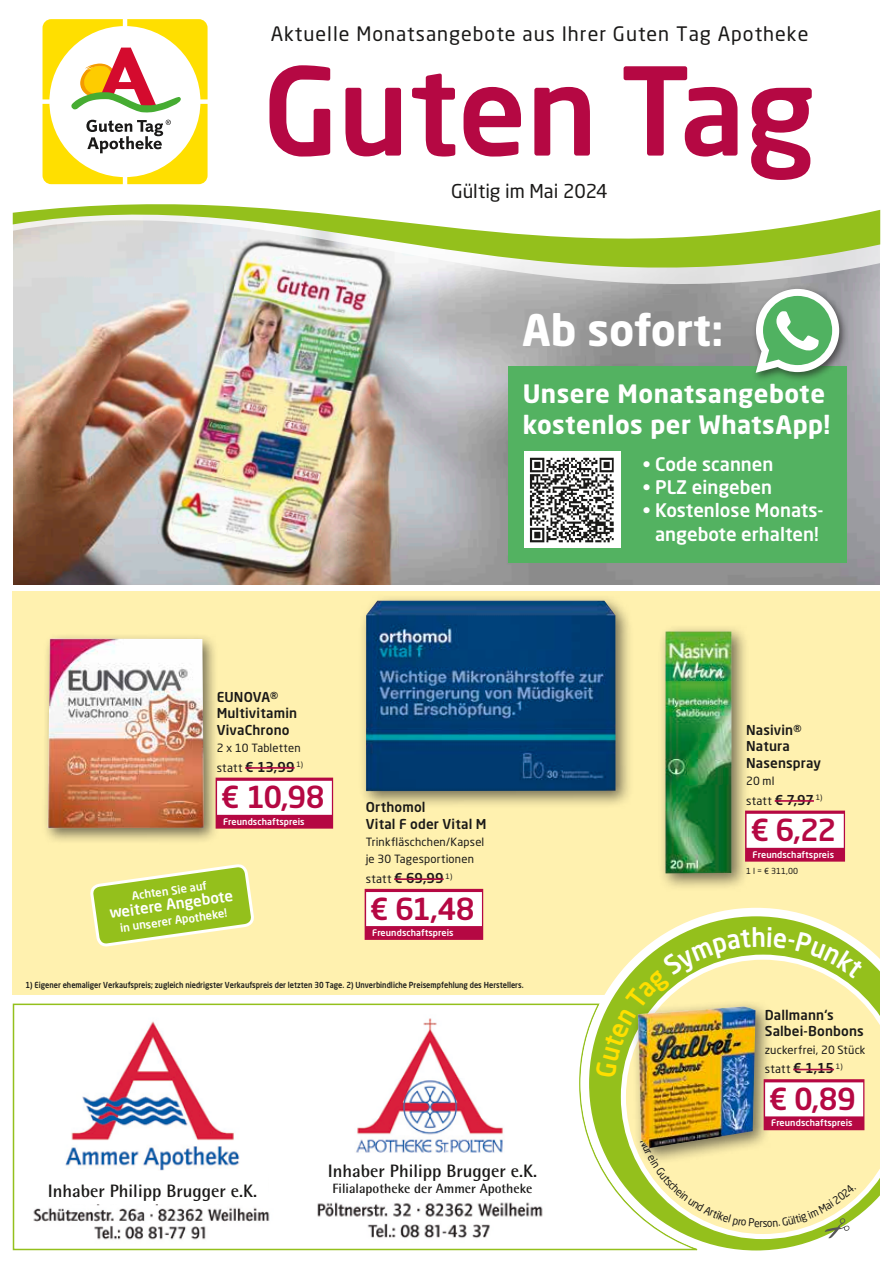
<style>
.page{position:relative;width:893px;height:1263px;background:#fff}
.page>*{position:absolute;margin:0;border:0;box-sizing:border-box;transform-origin:0 0}
.t1{font:500 120.15px "Neo Sans Pro";letter-spacing:-.005em;color:#b50843}
.t2{font:700 42.9px "Neo Sans Pro";color:#fff}
._04_Angebotspreis{font:500 30px "Neo Sans Pro";letter-spacing:-.04em;color:#b50843}
.t3{font:700 25.05px/31.3px "Neo Sans Pro";letter-spacing:.02em;color:#fff}
.t4{font:19.65px "Neo Sans Pro";letter-spacing:.05em;color:#1a1918}
.t5{font:18.9px "Neo Sans Pro";color:#1a1918}
.t6{font:500 18.45px/23.1px "Neo Sans Pro";color:#fff;text-align:center}
.t7{font:700 18px "Rotis Semi Sans";color:#1a1918}
.t8{font:500 15px "Neo Sans Pro";color:#fff}
._01_Artikel{font:500 13.5px/16.5px "Neo Sans Pro";letter-spacing:.01em;color:#1a1918}
.t9{font:700 13.5px "Rotis Semi Sans";color:#1a1918}
._03_statt_Preis{font:500 13.5px "Neo Sans Pro";letter-spacing:.005em;color:#1a1918}
._03_statt_Preis-2{font:11.55px "Neo Sans Pro";letter-spacing:.025em;color:#1a1918}
._02_Text{font:11.25px "Neo Sans Pro";letter-spacing:.015em;color:#1a1918}
.t10{font:500 11.25px "Neo Sans Pro";color:#fff}
._07_T_Wirberaten{font:500 9px "Neo Sans Pro";letter-spacing:.01em;color:#fff}
.t11{font:500 8.25px "Neo Sans Pro";color:#1d1d1b;scale:.9 1}
._05_Grundpreis{font:8.25px "Neo Sans Pro";color:#1a1918}
.s1{font-weight:400;font-size:11.55px}
.s2{font-weight:500;font-size:13.5px}
</style>
<div class="page">
<img style="left:13px;top:322px;width:867px;height:263px">
<div style="left:508px;top:367px;width:339px;height:196px;background:#53b261"></div>
<img style="left:524px;top:451px;width:96px;height:97px">
<div style="left:752px;top:285px;width:97px;height:97px;background:#1a1918;opacity:.6"></div>
<svg style="left:756px;top:322px;width:83px;height:51px"></svg>
<div style="left:13px;top:591px;width:867px;height:404px;background:#fff1af"></div>
<svg style="left:13px;top:173px;width:867px;height:149px"></svg>
<svg style="left:43px;top:19px;width:165px;height:165px"></svg>
<svg style="left:12px;top:1003px;width:568px;height:248px"></svg>
<svg style="left:580px;top:908px;width:295px;height:343px"></svg>
<svg style="left:621px;top:954px;width:259px;height:285px"></svg>
<div style="left:359px;top:593px;width:275px;height:216px;background:#1a1918;opacity:.6"></div>
<img style="left:366px;top:601px;width:249px;height:190px">
<div style="left:365px;top:889px;width:118px;height:51px;background:#b50843"></div>
<div style="left:366px;top:892px;width:116px;height:34px;background:#fff"></div>
<hr style="left:394px;top:878px;width:50px;height:2px;background:#b50843">
<div style="left:658px;top:624px;width:92px;height:268px;background:#1a1918;opacity:.6"></div>
<img style="left:665px;top:631px;width:66px;height:242px">
<div style="left:745px;top:811px;width:100px;height:51px;background:#b50843"></div>
<div style="left:746px;top:814px;width:98px;height:34px;background:#fff"></div>
<hr style="left:775px;top:800px;width:39px;height:2px;background:#b50843">
<svg style="left:91px;top:864px;width:162px;height:83px"></svg>
<div style="left:631px;top:999px;width:143px;height:166px;background:#1a1918;opacity:.6"></div>
<img style="left:638px;top:1077px;width:117px;height:71px">
<div style="left:764px;top:1079px;width:100px;height:51px;background:#b50843"></div>
<div style="left:765px;top:1082px;width:98px;height:34px;background:#fff"></div>
<div style="left:41px;top:632px;width:179px;height:212px;background:#1a1918;opacity:.6"></div>
<img style="left:48px;top:639px;width:156px;height:189px">
<div style="left:216px;top:778px;width:117px;height:51px;background:#b50843"></div>
<div style="left:217px;top:781px;width:115px;height:34px;background:#fff"></div>
<hr style="left:245px;top:767px;width:50px;height:2px;background:#b50843">
<img style="left:595px;top:927px;width:269px;height:150px">
<svg style="left:640px;top:1139px;width:216px;height:99px;background:#ece6a3"></svg>
<p class="t4" style="left:271px;top:21px;width:539px">Aktuelle Monatsangebote aus Ihrer Guten Tag Apotheke</p>
<p class="t1" style="left:263px;top:35px;width:554px">Guten Tag</p>
<p class="t5" style="left:451px;top:179px;width:158px">Gültig im Mai 2024</p>
<p class="t2" style="left:522px;top:303px;width:203px">Ab sofort:</p>
<p class="t3" style="left:523px;top:377px;width:309px">Unsere Monatsangebote kostenlos per WhatsApp!</p>
<p class="t6" style="left:643px;top:452px;width:132px">• Code scannen</p>
<p class="t6" style="left:643px;top:475px;width:131px">• PLZ eingeben</p>
<p class="t6" style="left:643px;top:498px;width:182px">• Kostenlose Monats&shy;angebote erhalten!</p>
<p class="_01_Artikel" style="left:217px;top:688px;width:82px">EUNOVA®<br>Multivitamin<br>VivaChrono</p>
<p class="_02_Text" style="left:217px;top:741px;width:85px">2 x 10 Tabletten</p>
<p class="_03_statt_Preis" style="left:217px;top:758px;width:88px"><span class="s1">statt</span> € 13,99 <sup>1)</sup></p>
<p class="_04_Angebotspreis" style="left:221px;top:778px;width:105px">€ 10,98</p>
<p class="_07_T_Wirberaten" style="left:223px;top:815px;width:83px">Freundschaftspreis</p>
<p class="t10" style="left:131px;top:889px;width:77px;rotate:-8deg">Achten Sie auf</p>
<p class="t8" style="left:108px;top:903px;width:126px;rotate:-8deg">weitere Angebote</p>
<p class="t10" style="left:119px;top:921px;width:109px;rotate:-8deg">in unserer Apotheke!</p>
<p class="_01_Artikel" style="left:366px;top:798px;width:122px">Orthomol<br>Vital F oder Vital M</p>
<p class="_02_Text" style="left:366px;top:835px;width:120px">Trinkfläschchen/Kapsel</p>
<p class="_02_Text" style="left:366px;top:852px;width:110px">je 30 Tagesportionen</p>
<p class="_03_statt_Preis" style="left:366px;top:869px;width:88px"><span class="s1">statt</span> € 69,99 <sup>1)</sup></p>
<p class="_04_Angebotspreis" style="left:370px;top:890px;width:106px">€ 61,48</p>
<p class="_07_T_Wirberaten" style="left:372px;top:927px;width:83px">Freundschaftspreis</p>
<p class="_01_Artikel" style="left:746px;top:721px;width:76px">Nasivin®<br>Natura<br>Nasenspray</p>
<p class="_02_Text" style="left:746px;top:774px;width:30px">20 ml</p>
<p class="_03_statt_Preis-2" style="left:746px;top:793px;width:78px">statt <span class="s2">€ 7,97</span> <sup>1)</sup></p>
<p class="_04_Angebotspreis" style="left:750px;top:811px;width:88px">€ 6,22</p>
<p class="_07_T_Wirberaten" style="left:752px;top:848px;width:83px">Freundschaftspreis</p>
<p class="_05_Grundpreis" style="left:746px;top:865px;width:53px">1 l = € 311,00</p>
<p class="t11" style="left:26px;top:979px;width:555px">1) Eigener ehemaliger Verkaufspreis; zugleich niedrigster Verkaufspreis der letzten 30 Tage. 2) Unverbindliche Preisempfehlung des Herstellers.</p>
<p class="t7" style="left:48px;top:1179px;width:211px">Inhaber Philipp Brugger e.K.</p>
<p class="t7" style="left:328px;top:1160px;width:211px">Inhaber Philipp Brugger e.K.</p>
<p class="t9" style="left:333px;top:1180px;width:201px">Filialapotheke der Ammer Apotheke</p>
<p class="_01_Artikel" style="left:765px;top:1006px;width:101px">Dallmann‘s<br>Salbei-Bonbons</p>
<p class="_02_Text" style="left:765px;top:1043px;width:102px">zuckerfrei, 20 Stück</p>
<p class="_03_statt_Preis-2" style="left:765px;top:1062px;width:79px">statt <span class="s2">€ 1,15</span> <sup>1)</sup></p>
<p class="_04_Angebotspreis" style="left:769px;top:1080px;width:88px">€ 0,89</p>
<p class="_07_T_Wirberaten" style="left:771px;top:1117px;width:83px">Freundschaftspreis</p>
</div>
